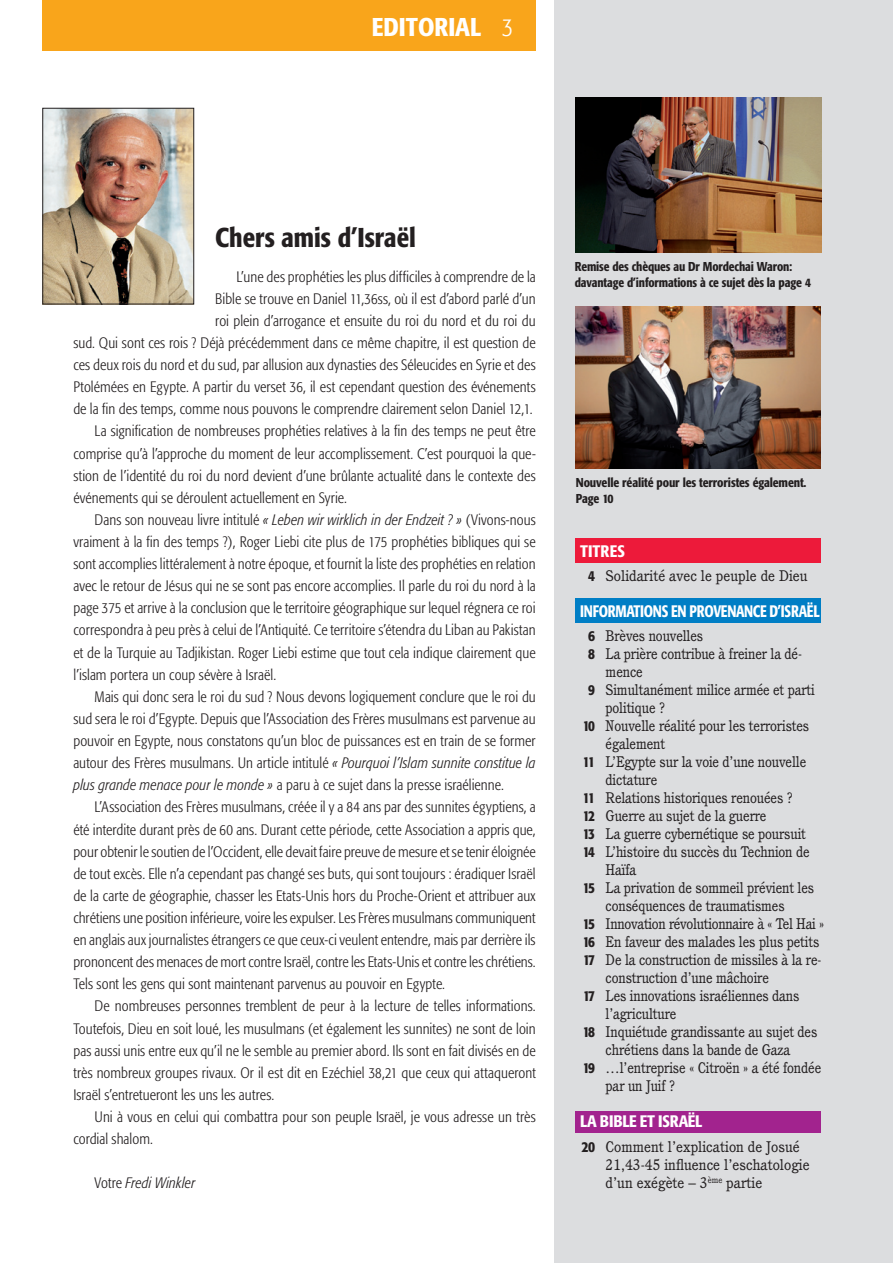
<style>
.page{position:relative;width:893px;height:1263px;background:#fff}
.page>*{position:absolute;margin:0;border:0;box-sizing:border-box;transform-origin:0 0}
.t1{font:500 condensed 27px "Formata";color:#231f20}
.t2{font:500 condensed 25.5px "Formata";color:#fff}
.t3{font:500 condensed 16.5px "Formata";letter-spacing:-.01em;color:#fff;scale:.88 1}
.t4{font:500 condensed 16.5px "Formata";letter-spacing:-.01em;color:#fff}
.t5{font:300 condensed 15px "Formata";letter-spacing:.005em;color:#231f20}
.t6{font:15px "Cushing";letter-spacing:-.01em;color:#231f20;scale:.95 1}
.t7{font:15px/18px "Cushing";letter-spacing:-.01em;color:#231f20}
.t8{font:italic 300 condensed 15px "Formata";letter-spacing:.01em;color:#231f20}
.t9{font:500 condensed 12.75px/15.3px "Formata";letter-spacing:-.01em;color:#231f20}
.s1{font-weight:300}
.s2{font-style:italic}
.s3{font-style:normal}
.s4{font-family:"Formata";font-weight:500;font-stretch:condensed}
</style>
<div class="page">
<div style="left:554px;top:0;width:339px;height:1263px;background:#dcdddf"></div>
<div style="left:43px;top:0;width:493px;height:50px;background:#f9a51b"></div>
<img style="left:45px;top:110px;width:147px;height:192px">
<div style="left:43px;top:108px;width:151px;height:196px;border:1px solid #231f20"></div>
<div style="left:576px;top:539px;width:245px;height:24px;background:#ed1a3a"></div>
<div style="left:576px;top:598px;width:245px;height:25px;background:#007ec5"></div>
<div style="left:575px;top:1111px;width:246px;height:21px;background:#a2238e"></div>
<img style="left:576px;top:98px;width:245px;height:154px">
<img style="left:575px;top:306px;width:245px;height:162px">
<h2 class="t2" style="left:372px;top:11px;width:143px">EDITORIAL <span class="s1">3</span></h2>
<h1 class="t1" style="left:215px;top:221px;width:202px">Chers amis d’Israël</h1>
<p class="t5" style="left:236px;top:268px;width:301px">L’une des prophéties les plus difficiles à comprendre de la</p>
<p class="t5" style="left:215px;top:290px;width:322px">Bible se trouve en Daniel 11,36ss, où il est d’abord parlé d’un</p>
<p class="t5" style="left:215px;top:312px;width:322px">roi plein d’arrogance et ensuite du roi du nord et du roi du</p>
<p class="t5" style="left:73px;top:334px;width:464px">sud. Qui sont ces rois ? Déjà précédemment dans ce même chapitre, il est question de</p>
<p class="t5" style="left:73px;top:356px;width:464px">ces deux rois du nord et du sud, par allusion aux dynasties des Séleucides en Syrie et des</p>
<p class="t5" style="left:73px;top:378px;width:464px">Ptolémées en Egypte. A partir du verset 36, il est cependant question des événements</p>
<p class="t5" style="left:73px;top:400px;width:461px">de la fin des temps, comme nous pouvons le comprendre clairement selon Daniel 12,1.</p>
<p class="t5" style="left:95px;top:423px;width:443px">La signification de nombreuses prophéties relatives à la fin des temps ne peut être</p>
<p class="t5" style="left:73px;top:445px;width:464px">comprise qu’à l’approche du moment de leur accomplissement. C’est pourquoi la que-</p>
<p class="t5" style="left:73px;top:467px;width:464px">stion de l’identité du roi du nord devient d’une brûlante actualité dans le contexte des</p>
<p class="t5" style="left:73px;top:489px;width:275px">événements qui se déroulent actuellement en Syrie.</p>
<p class="t5" style="left:95px;top:511px;width:443px">Dans son nouveau livre intitulé <span class="s2">« Leben wir wirklich in der Endzeit ? »</span> (Vivons-nous</p>
<p class="t5" style="left:73px;top:533px;width:464px">vraiment à la fin des temps ?), Roger Liebi cite plus de 175 prophéties bibliques qui se</p>
<p class="t5" style="left:73px;top:555px;width:464px">sont accomplies littéralement à notre époque, et fournit la liste des prophéties en relation</p>
<p class="t5" style="left:73px;top:577px;width:464px">avec le retour de Jésus qui ne se sont pas encore accomplies. Il parle du roi du nord à la</p>
<p class="t5" style="left:73px;top:599px;width:464px">page 375 et arrive à la conclusion que le territoire géographique sur lequel régnera ce roi</p>
<p class="t5" style="left:73px;top:622px;width:464px">correspondra à peu près à celui de l’Antiquité. Ce territoire s’étendra du Liban au Pakistan</p>
<p class="t5" style="left:73px;top:644px;width:464px">et de la Turquie au Tadjikistan. Roger Liebi estime que tout cela indique clairement que</p>
<p class="t5" style="left:73px;top:666px;width:204px">l’islam portera un coup sévère à Israël.</p>
<p class="t5" style="left:95px;top:688px;width:443px">Mais qui donc sera le roi du sud ? Nous devons logiquement conclure que le roi du</p>
<p class="t5" style="left:73px;top:710px;width:464px">sud sera le roi d’Egypte. Depuis que l’Association des Frères musulmans est parvenue au</p>
<p class="t5" style="left:73px;top:732px;width:464px">pouvoir en Egypte, nous constatons qu’un bloc de puissances est en train de se former</p>
<p class="t5" style="left:73px;top:754px;width:464px">autour des Frères musulmans. Un article intitulé <span class="s2">« Pourquoi l’Islam sunnite constitue la</span></p>
<p class="t5" style="left:73px;top:776px;width:432px"><span class="s2">plus grande menace pour le monde »</span> a paru à ce sujet dans la presse israélienne.</p>
<p class="t5" style="left:95px;top:798px;width:443px">L’Association des Frères musulmans, créée il y a 84 ans par des sunnites égyptiens, a</p>
<p class="t5" style="left:73px;top:821px;width:464px">été interdite durant près de 60 ans. Durant cette période, cette Association a appris que,</p>
<p class="t5" style="left:73px;top:843px;width:464px">pour obtenir le soutien de l’Occident, elle devait faire preuve de mesure et se tenir éloignée</p>
<p class="t5" style="left:73px;top:865px;width:464px">de tout excès. Elle n’a cependant pas changé ses buts, qui sont toujours : éradiquer Israël</p>
<p class="t5" style="left:73px;top:887px;width:464px">de la carte de géographie, chasser les Etats-Unis hors du Proche-Orient et attribuer aux</p>
<p class="t5" style="left:73px;top:909px;width:464px">chrétiens une position inférieure, voire les expulser. Les Frères musulmans communiquent</p>
<p class="t5" style="left:73px;top:931px;width:464px">en anglais aux journalistes étrangers ce que ceux-ci veulent entendre, mais par derrière ils</p>
<p class="t5" style="left:73px;top:953px;width:464px">prononcent des menaces de mort contre Israël, contre les Etats-Unis et contre les chrétiens.</p>
<p class="t5" style="left:73px;top:975px;width:373px">Tels sont les gens qui sont maintenant parvenus au pouvoir en Egypte.</p>
<p class="t5" style="left:95px;top:997px;width:443px">De nombreuses personnes tremblent de peur à la lecture de telles informations.</p>
<p class="t5" style="left:73px;top:1020px;width:464px">Toutefois, Dieu en soit loué, les musulmans (et également les sunnites) ne sont de loin</p>
<p class="t5" style="left:73px;top:1042px;width:464px">pas aussi unis entre eux qu’il ne le semble au premier abord. Ils sont en fait divisés en de</p>
<p class="t5" style="left:73px;top:1064px;width:464px">très nombreux groupes rivaux. Or il est dit en Ezéchiel 38,21 que ceux qui attaqueront</p>
<p class="t5" style="left:73px;top:1086px;width:203px">Israël s’entretueront les uns les autres.</p>
<p class="t5" style="left:95px;top:1108px;width:443px">Uni à vous en celui qui combattra pour son peuple Israël, je vous adresse un très</p>
<p class="t5" style="left:73px;top:1130px;width:81px">cordial shalom.</p>
<p class="t8" style="left:95px;top:1174px;width:102px"><span class="s3">Votre</span> Fredi Winkler</p>
<p class="t9" style="left:575px;top:259px;width:238px">Remise des chèques au Dr Mordechai Waron: davantage d’informations à ce sujet dès la page 4</p>
<p class="t9" style="left:576px;top:475px;width:232px">Nouvelle réalité pour les terroristes également.<br>Page 10</p>
<p class="t4" style="left:580px;top:541px;width:16px">Titre</p>
<p class="t4" style="left:618px;top:541px;width:9px">s</p>
<p class="t7" style="left:588px;top:566px;width:221px"><span class="s4">4</span> Solidarité avec le peuple de Dieu</p>
<p class="t3" style="left:580px;top:601px;width:31px">Information</p>
<p class="t3" style="left:662px;top:601px;width:77px">s enprovenance</p>
<p class="t3" style="left:769px;top:601px;width:55px">d’Israël</p>
<p class="t6" style="left:588px;top:627px;width:123px"><span class="s4">6</span> Brèves nouvelles</p>
<p class="t6" style="left:588px;top:645px;width:226px"><span class="s4">8</span> La prière contribue à freiner la dé-</p>
<p class="t6" style="left:606px;top:663px;width:41px">mence</p>
<p class="t6" style="left:588px;top:681px;width:240px"><span class="s4">9</span> Simultanément milice armée et parti</p>
<p class="t6" style="left:606px;top:699px;width:64px">politique ?</p>
<p class="t6" style="left:583px;top:717px;width:240px"><span class="s4">10</span> Nouvelle réalité pour les terroristes</p>
<p class="t6" style="left:606px;top:735px;width:64px">également</p>
<p class="t6" style="left:583px;top:753px;width:237px"><span class="s4">11</span> L’Egypte sur la voie d’une nouvelle</p>
<p class="t6" style="left:606px;top:771px;width:56px">dictature</p>
<p class="t6" style="left:583px;top:789px;width:223px"><span class="s4">11</span> Relations historiques renouées ?</p>
<p class="t6" style="left:583px;top:807px;width:195px"><span class="s4">12</span> Guerre au sujet de la guerre</p>
<p class="t6" style="left:583px;top:825px;width:237px"><span class="s4">13</span> La guerre cybernétique se poursuit</p>
<p class="t6" style="left:583px;top:843px;width:240px"><span class="s4">14</span> L’histoire du succès du Technion de</p>
<p class="t6" style="left:606px;top:861px;width:34px">Haïfa</p>
<p class="t6" style="left:583px;top:879px;width:245px"><span class="s4">15</span> La privation de sommeil prévient les</p>
<p class="t6" style="left:606px;top:897px;width:190px">conséquences de traumatismes</p>
<p class="t6" style="left:583px;top:915px;width:256px"><span class="s4">15</span> Innovation révolutionnaire à « Tel Hai »</p>
<p class="t6" style="left:583px;top:933px;width:251px"><span class="s4">16</span> En faveur des malades les plus petits</p>
<p class="t6" style="left:583px;top:951px;width:252px"><span class="s4">17</span> De la construction de missiles à la re-</p>
<p class="t6" style="left:606px;top:969px;width:173px">construction d’une mâchoire</p>
<p class="t6" style="left:583px;top:987px;width:229px"><span class="s4">17</span> Les innovations israéliennes dans</p>
<p class="t6" style="left:606px;top:1005px;width:76px">l’agriculture</p>
<p class="t6" style="left:583px;top:1023px;width:249px"><span class="s4">18</span> Inquiétude grandissante au sujet des</p>
<p class="t6" style="left:606px;top:1041px;width:196px">chrétiens dans la bande de Gaza</p>
<p class="t6" style="left:583px;top:1059px;width:253px"><span class="s4">19</span> …l’entreprise « Citroën » a été fondée</p>
<p class="t6" style="left:606px;top:1077px;width:75px">par un Juif ?</p>
<p class="t4" style="left:580px;top:1111px;width:121px">La bible et Israël</p>
<p class="t7" style="left:606px;top:1137px;width:206px;text-indent:-24px"><span class="s4">20</span> Comment l’explication de Josué<br>21,43-45 influence l’eschatologie d’un exégète – 3<sup>ème</sup> partie</p>
</div>
